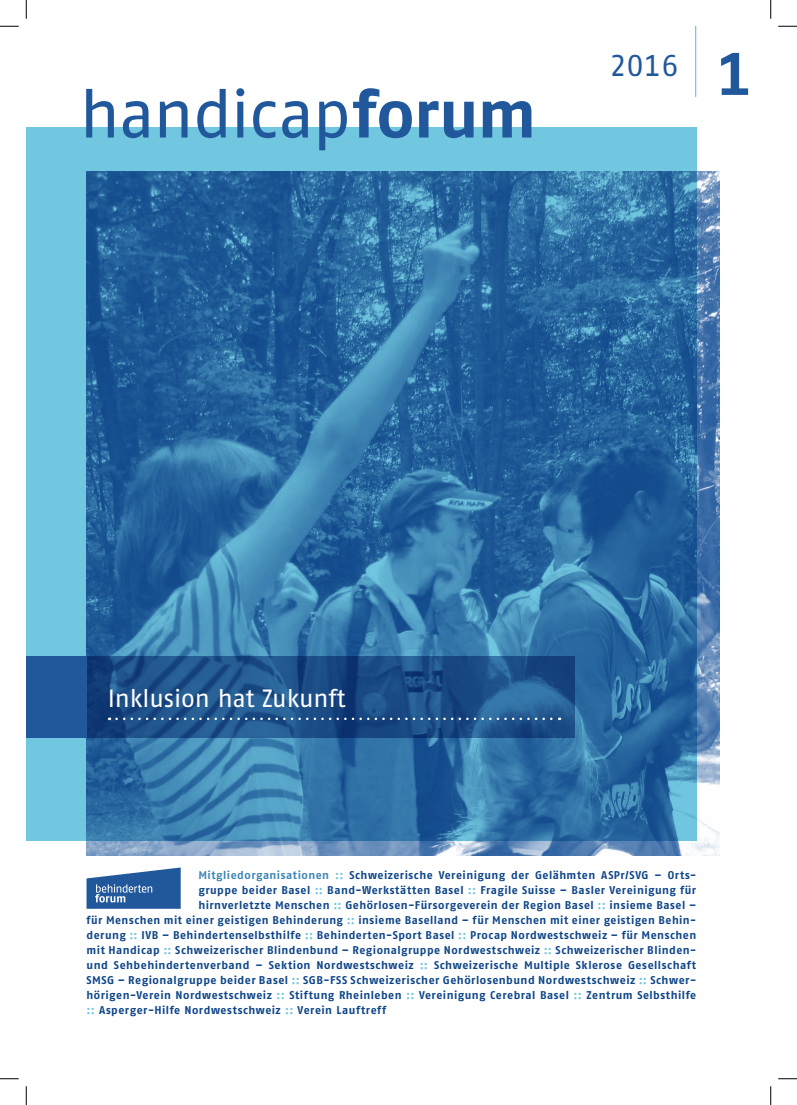
<style>
.page{position:relative;width:797px;height:1105px;background:#fff}
.page>*{position:absolute;margin:0;border:0;box-sizing:border-box;transform-origin:0 0}
.t1{font:67.5px "Fago No Regular Tf";letter-spacing:-.025em;color:#21589b}
.t2{font:60px "Fago No Bold Tf";color:#21589b}
.t3{font:30px "Fago No Regular Tf";color:#21589b}
.t4{font:25px "Fago No Regular Tf";letter-spacing:-.005em;color:#fff}
.t5{font:11.25px "Fago No Bold Tf";letter-spacing:.045em;color:#0e4588}
.s1{font-family:"Fago No Bold Tf"}
.s2{color:#3f86b4}
.s3{color:#71c7e0}
</style>
<div class="page">
<hr style="left:695px;top:26px;width:1px;height:71px;background:#71c7e0">
<svg style="left:86px;top:867px;width:95px;height:42px;background:#517cb0"></svg>
<div style="left:26px;top:128px;width:670px;height:713px;background:#71c7e0"></div>
<img style="left:86px;top:172px;width:634px;height:683px">
<svg style="left:86px;top:656px;width:488px;height:81px;background:#1d4f87"></svg>
<svg style="left:116px;top:718px;width:444px;height:2px"></svg>
<div style="left:26px;top:656px;width:60px;height:81px;background:#21589b"></div>
<svg style="left:0;top:25px;width:19px;height:2px"></svg>
<svg style="left:778px;top:25px;width:19px;height:2px"></svg>
<svg style="left:0;top:1078px;width:19px;height:1px"></svg>
<svg style="left:778px;top:1078px;width:19px;height:1px"></svg>
<svg style="left:25px;top:0;width:2px;height:19px"></svg>
<svg style="left:25px;top:1086px;width:2px;height:19px"></svg>
<svg style="left:770px;top:0;width:1px;height:19px"></svg>
<svg style="left:770px;top:1086px;width:1px;height:19px"></svg>
<h1 class="t1" style="left:79px;top:76px;width:458px">handicap<span class="s1">forum</span></h1>
<h3 class="t3" style="left:609px;top:48px;width:71px">2016</h3>
<h2 class="t2" style="left:717px;top:39px;width:36px">1</h2>
<h3 class="t4" style="left:108px;top:684px;width:239px">Inklusion hat Zukunft</h3>
<p class="t5" style="left:198px;top:869px;width:499px"><span class="s2">Mitgliedorganisationen</span> <span class="s3">::</span> Schweizerische Vereinigung der Gelähmten ASPr/SVG – Orts-</p>
<p class="t5" style="left:198px;top:884px;width:499px">gruppe beider Basel <span class="s3">::</span> Band-Werkstätten Basel <span class="s3">::</span> Fragile Suisse – Basler Vereinigung für</p>
<p class="t5" style="left:198px;top:899px;width:499px">hirnverletzte Menschen <span class="s3">::</span> Gehörlosen-Fürsorgeverein der Region Basel <span class="s3">::</span> insieme Basel –</p>
<p class="t5" style="left:86px;top:914px;width:611px">für Menschen mit einer geistigen Behinderung <span class="s3">::</span> insieme Baselland – für Menschen mit einer geistigen Behin-</p>
<p class="t5" style="left:86px;top:929px;width:611px">derung <span class="s3">::</span> IVB – Behindertenselbsthilfe <span class="s3">::</span> Behinderten-Sport Basel <span class="s3">::</span> Procap Nordwestschweiz – für Menschen</p>
<p class="t5" style="left:86px;top:944px;width:611px">mit Handicap <span class="s3">::</span> Schweizerischer Blindenbund – Regionalgruppe Nordwestschweiz <span class="s3">::</span> Schweizerischer Blinden-</p>
<p class="t5" style="left:86px;top:959px;width:611px">und Sehbehindertenverband – Sektion Nordwestschweiz <span class="s3">::</span> Schweizerische Multiple Sklerose Gesellschaft</p>
<p class="t5" style="left:86px;top:974px;width:611px">SMSG – Regionalgruppe beider Basel <span class="s3">::</span> SGB-FSS Schweizerischer Gehörlosenbund Nordwestschweiz <span class="s3">::</span> Schwer-</p>
<p class="t5" style="left:86px;top:989px;width:611px">hörigen-Verein Nordwestschweiz <span class="s3">::</span> Stiftung Rheinleben <span class="s3">::</span> Vereinigung Cerebral Basel <span class="s3">::</span> Zentrum Selbsthilfe</p>
<p class="t5" style="left:86px;top:1004px;width:301px"><span class="s3">::</span> Asperger-Hilfe Nordwestschweiz <span class="s3">::</span> Verein Lauftreff</p>
</div>
